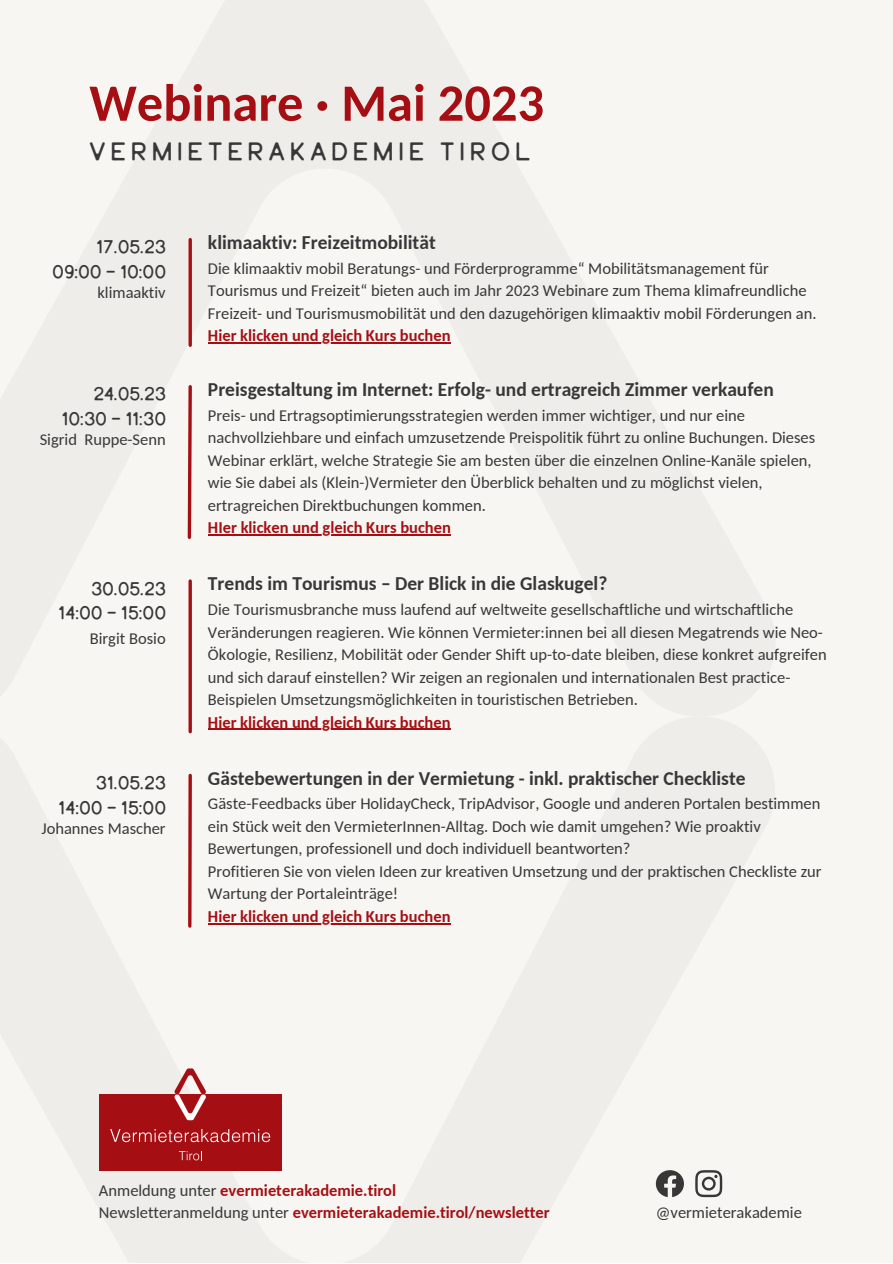
<style>
.page{position:relative;width:893px;height:1264px;background:#fff}
.page>*{position:absolute;margin:0;border:0;box-sizing:border-box;transform-origin:0 0}
.t1{font:700 52.5px "Carlito";color:#a50f14}
.t2{font:24.6px "Grovana Medium Rough";letter-spacing:.18em;color:#373737}
.t3{font:700 19.5px "Carlito";color:#373737}
.t4{font:18px/24.8px "Grovana Medium Rough";color:#373737;text-align:right}
.t5{font:16.5px/22.5px "Carlito";color:#373737}
.t6{font:700 16.5px/22.5px "Carlito";color:#a50f14}
.s1{font-weight:400;color:#373737}
</style>
<div class="page">
<div style="left:0;top:0;width:892px;height:1262px;background:#f8f6f2"></div>
<div style="left:99px;top:1094px;width:182px;height:76px;background:#a50f14"></div>
<svg style="left:174px;top:1068px;width:32px;height:52px"></svg>
<svg style="left:110px;top:1129px;width:160px;height:13px"></svg>
<svg style="left:179px;top:1151px;width:23px;height:9px"></svg>
<svg style="left:655px;top:1170px;width:29px;height:27px"></svg>
<svg style="left:695px;top:1170px;width:27px;height:27px"></svg>
<svg style="left:188px;top:775px;width:4px;height:151px"></svg>
<hr style="left:208px;top:923px;width:242px;height:1px;background:#a50f14">
<svg style="left:188px;top:581px;width:4px;height:150px"></svg>
<hr style="left:208px;top:728px;width:242px;height:1px;background:#a50f14">
<svg style="left:187px;top:385px;width:5px;height:154px"></svg>
<hr style="left:208px;top:534px;width:243px;height:1px;background:#a50f14">
<svg style="left:188px;top:239px;width:4px;height:106px"></svg>
<hr style="left:208px;top:342px;width:242px;height:1px;background:#a50f14">
<h1 class="t1" style="left:89px;top:81px;width:456px">Webinare · Mai 2023</h1>
<h2 class="t2" style="left:89px;top:136px;width:442px">VERMIETERAKADEMIE TIROL</h2>
<p class="t4" style="left:52px;top:236px;width:115px">17.05.23<br>09:00 – 10:00</p>
<p class="t5" style="left:97px;top:283px;width:70px">klimaaktiv</p>
<p class="t4" style="left:61px;top:383px;width:106px">24.05.23<br>10:30 – 11:30</p>
<p class="t5" style="left:40px;top:430px;width:127px">Sigrid Ruppe-Senn</p>
<p class="t4" style="left:58px;top:577px;width:109px">30.05.23<br>14:00 – 15:00</p>
<p class="t5" style="left:90px;top:628px;width:77px">Birgit Bosio</p>
<p class="t4" style="left:58px;top:771px;width:109px">31.05.23<br>14:00 – 15:00</p>
<p class="t5" style="left:41px;top:818px;width:126px">Johannes Mascher</p>
<p class="t3" style="left:208px;top:234px;width:229px">klimaaktiv: Freizeitmobilität</p>
<p class="t5" style="left:208px;top:258px;width:610px">Die klimaaktiv mobil Beratungs- und Förderprogramme“ Mobilitätsmanagement für<br>Tourismus und Freizeit“ bieten auch im Jahr 2023 Webinare zum Thema klimafreundliche<br>Freizeit- und Tourismusmobilität und den dazugehörigen klimaaktiv mobil Förderungen an.</p>
<p class="t6" style="left:208px;top:326px;width:244px">Hier klicken und gleich Kurs buchen</p>
<p class="t3" style="left:208px;top:381px;width:567px">Preisgestaltung im Internet: Erfolg- und ertragreich Zimmer verkaufen</p>
<p class="t5" style="left:208px;top:405px;width:608px">Preis- und Ertragsoptimierungsstrategien werden immer wichtiger, und nur eine nachvollziehbare und einfach umzusetzende Preispolitik führt zu online Buchungen. Dieses Webinar erklärt, welche Strategie Sie am besten über die einzelnen Online-Kanäle spielen, wie Sie dabei als (Klein-)Vermieter den Überblick behalten und zu möglichst vielen, ertragreichen Direktbuchungen kommen.</p>
<p class="t6" style="left:208px;top:518px;width:244px">HIer klicken und gleich Kurs buchen</p>
<p class="t3" style="left:208px;top:575px;width:401px">Trends im Tourismus – Der Blick in die Glaskugel?</p>
<p class="t5" style="left:208px;top:599px;width:620px">Die Tourismusbranche muss laufend auf weltweite gesellschaftliche und wirtschaftliche Veränderungen reagieren. Wie können Vermieter:innen bei all diesen Megatrends wie Neo-Ökologie, Resilienz, Mobilität oder Gender Shift up-to-date bleiben, diese konkret aufgreifen und sich darauf einstellen? Wir zeigen an regionalen und internationalen Best practice-Beispielen Umsetzungsmöglichkeiten in touristischen Betrieben.</p>
<p class="t6" style="left:208px;top:712px;width:244px">Hier klicken und gleich Kurs buchen</p>
<p class="t3" style="left:208px;top:770px;width:539px">Gästebewertungen in der Vermietung - inkl. praktischer Checkliste</p>
<p class="t5" style="left:208px;top:794px;width:615px">Gäste-Feedbacks über HolidayCheck, TripAdvisor, Google und anderen Portalen bestimmen ein Stück weit den VermieterInnen-Alltag. Doch wie damit umgehen? Wie proaktiv Bewertungen, professionell und doch individuell beantworten?<br>Profitieren Sie von vielen Ideen zur kreativen Umsetzung und der praktischen Checkliste zur Wartung der Portaleinträge!</p>
<p class="t6" style="left:208px;top:906px;width:244px">Hier klicken und gleich Kurs buchen</p>
<p class="t6" style="left:99px;top:1180px;width:452px"><span class="s1">Anmeldung unter</span> evermieterakademie.tirol<br><span class="s1">Newsletteranmeldung unter</span> evermieterakademie.tirol/newsletter</p>
<p class="t5" style="left:655px;top:1202px;width:147px">@vermieterakademie</p>
</div>
